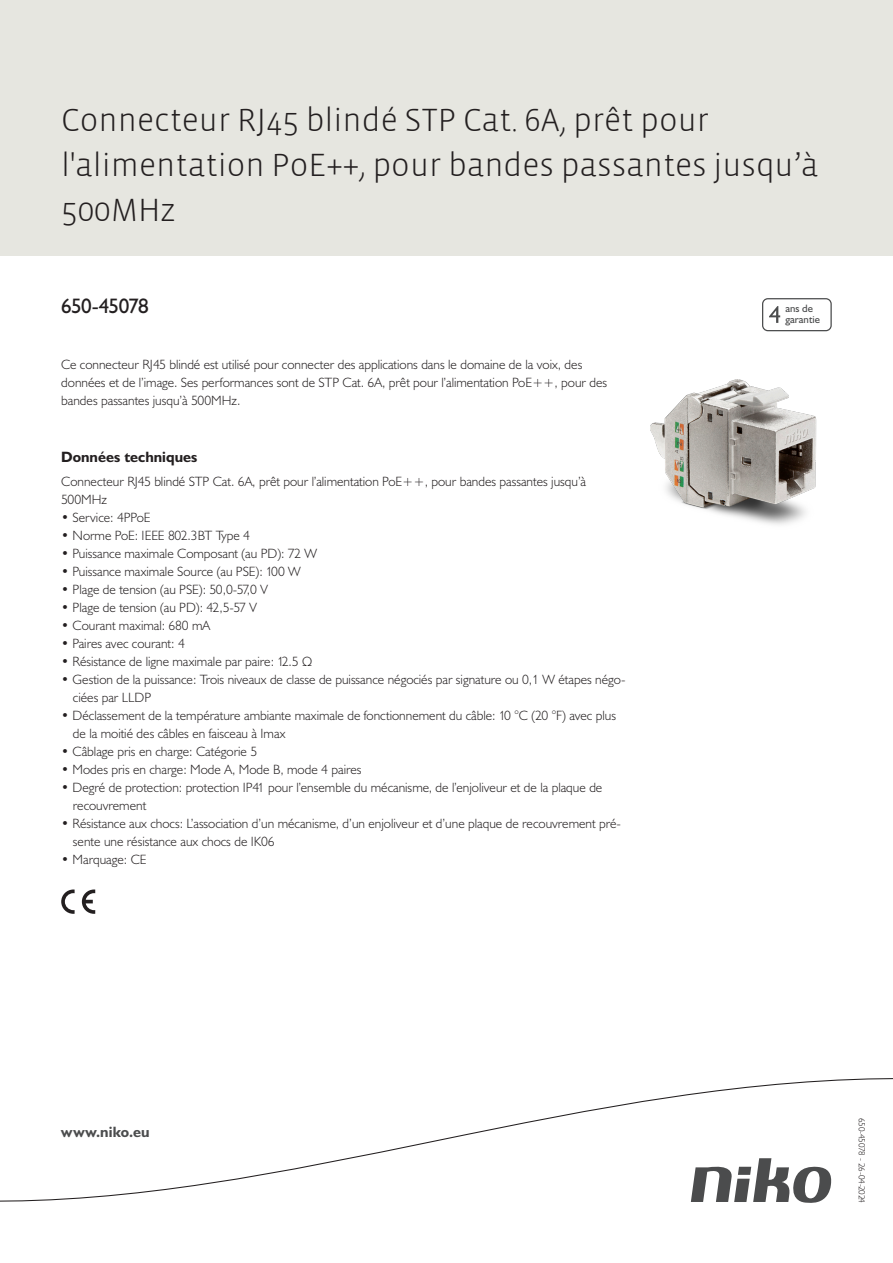
<style>
.page{position:relative;width:893px;height:1263px;background:#fff}
.page>*{position:absolute;margin:0;border:0;box-sizing:border-box;transform-origin:0 0}
.Title_datasheets{font:300 33px/45px "Vista Sans";color:#231f20}
.Article_number{font:21px "Humanist 521 BT";letter-spacing:-.035em;color:#231f20}
.Titles_parts{font:700 15px "Humanist 521 BT";color:#231f20}
.titel_afbeelding{font:700 15px "Humanist 521 BT";letter-spacing:.005em;color:#4b4c4d}
.USP_Bullets{font:300 13.5px/18px "Humanist 521 BT";color:#231f20}
.Platte_tekst_CAB{font:300 13.5px/18px "Humanist 521 BT";color:#231f20}
.t1{font:10.8px/10.8px "Humanist 521 BT";color:#4b4c4d}
.Revision{font:300 9px "Humanist 521 BT";letter-spacing:-.05em;color:#231f20}
</style>
<div class="page">
<div style="left:0;top:0;width:893px;height:255px;background:#e6e6e0"></div>
<svg style="left:82px;top:889px;width:13px;height:25px"></svg>
<svg style="left:61px;top:889px;width:14px;height:25px"></svg>
<svg style="left:762px;top:298px;width:70px;height:33px"></svg>
<svg style="left:0;top:1078px;width:893px;height:125px"></svg>
<img style="left:650px;top:379px;width:167px;height:146px">
<p class="Title_datasheets" style="left:61px;top:98px;width:759px">Connecteur RJ45 blindé STP Cat. 6A, prêt pour l'alimentation PoE++, pour bandes passantes jusqu’à<br>500MHz</p>
<p class="Article_number" style="left:61px;top:293px;width:89px">650-45078</p>
<p class="t1" style="left:785px;top:303px;width:36px">ans de garantie</p>
<p class="Platte_tekst_CAB" style="left:61px;top:355px;width:547px">Ce connecteur RJ45 blindé est utilisé pour connecter des applications dans le domaine de la voix, des données et de l’image. Ses performances sont de STP Cat. 6A, prêt pour l’alimentation PoE++, pour des bandes passantes jusqu’à 500MHz.</p>
<p class="Titles_parts" style="left:61px;top:447px;width:138px">Données techniques</p>
<p class="Platte_tekst_CAB" style="left:61px;top:472px;width:526px">Connecteur RJ45 blindé STP Cat. 6A, prêt pour l’alimentation PoE++, pour bandes passantes jusqu’à<br>500MHz</p>
<p class="USP_Bullets" style="left:61px;top:508px;width:91px">• Service: 4PPoE</p>
<p class="USP_Bullets" style="left:61px;top:526px;width:190px">• Norme PoE: IEEE 802.3BT Type 4</p>
<p class="USP_Bullets" style="left:61px;top:544px;width:257px">• Puissance maximale Composant (au PD): 72 W</p>
<p class="USP_Bullets" style="left:61px;top:562px;width:241px">• Puissance maximale Source (au PSE): 100 W</p>
<p class="USP_Bullets" style="left:61px;top:580px;width:208px">• Plage de tension (au PSE): 50,0-57,0 V</p>
<p class="USP_Bullets" style="left:61px;top:598px;width:197px">• Plage de tension (au PD): 42,5-57 V</p>
<p class="USP_Bullets" style="left:61px;top:616px;width:150px">• Courant maximal: 680 mA</p>
<p class="USP_Bullets" style="left:61px;top:634px;width:125px">• Paires avec courant: 4</p>
<p class="USP_Bullets" style="left:61px;top:652px;width:253px">• Résistance de ligne maximale par paire: 12.5 Ω</p>
<p class="USP_Bullets" style="left:73px;top:670px;width:554px;text-indent:-12px">• Gestion de la puissance: Trois niveaux de classe de puissance négociés par signature ou 0,1 W étapes négo&shy;ciées par LLDP</p>
<p class="USP_Bullets" style="left:73px;top:706px;width:545px;text-indent:-12px">• Déclassement de la température ambiante maximale de fonctionnement du câble: 10 °C (20 °F) avec plus de la moitié des câbles en faisceau à Imax</p>
<p class="USP_Bullets" style="left:61px;top:742px;width:197px">• Câblage pris en charge: Catégorie 5</p>
<p class="USP_Bullets" style="left:61px;top:760px;width:302px">• Modes pris en charge: Mode A, Mode B, mode 4 paires</p>
<p class="USP_Bullets" style="left:73px;top:778px;width:531px;text-indent:-12px">• Degré de protection: protection IP41 pour l’ensemble du mécanisme, de l’enjoliveur et de la plaque de recouvrement</p>
<p class="USP_Bullets" style="left:73px;top:814px;width:550px;text-indent:-12px">• Résistance aux chocs: L’association d’un mécanisme, d’un enjoliveur et d’une plaque de recouvrement pré&shy;sente une résistance aux chocs de IK06</p>
<p class="USP_Bullets" style="left:61px;top:850px;width:87px">• Marquage: CE</p>
<p class="titel_afbeelding" style="left:61px;top:1122px;width:90px">www.niko.eu</p>
<p class="Revision" style="left:868px;top:1118px;width:86px;rotate:90deg">650-45078 - 26-04-2024</p>
</div>
